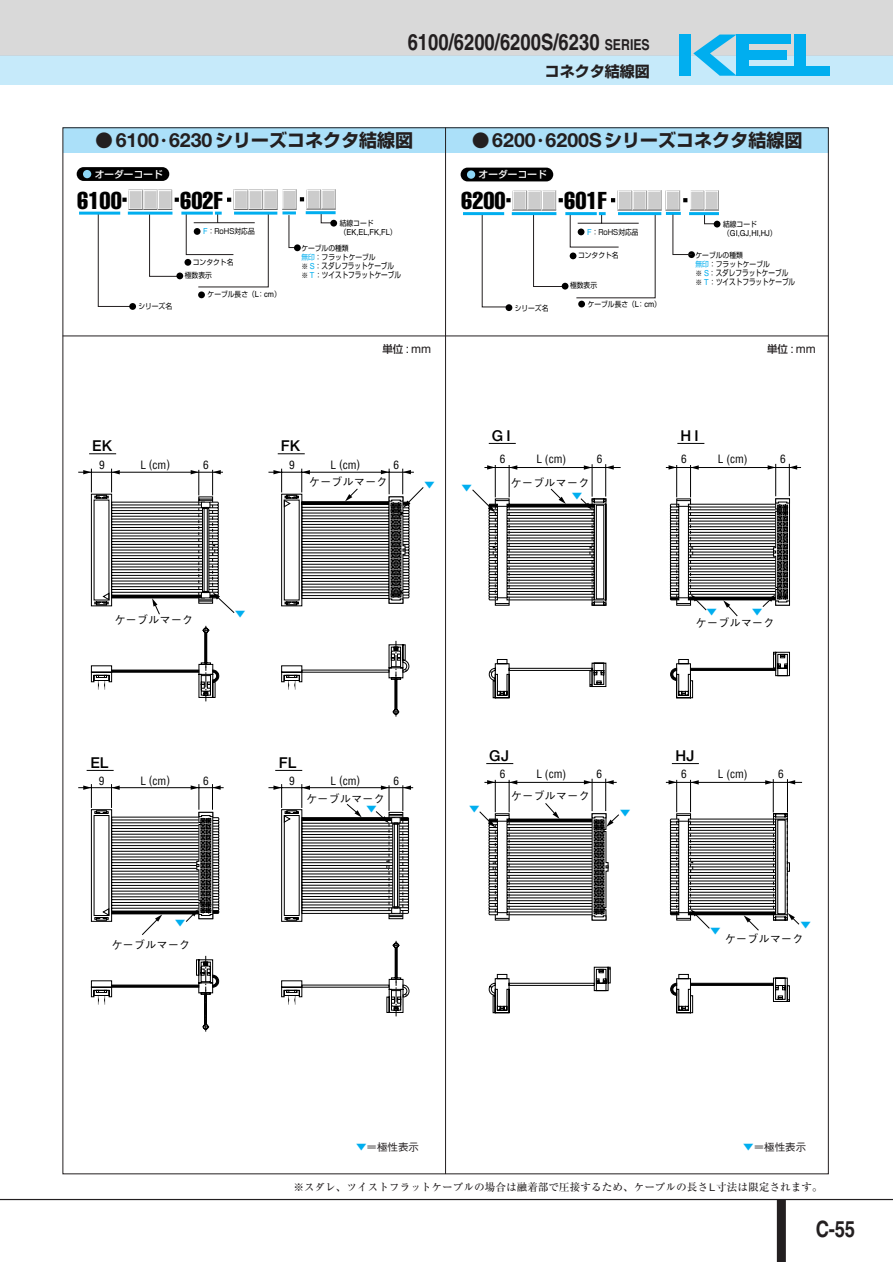
<style>
.page{position:relative;width:893px;height:1262px;background:#fff}
.page>*{position:absolute;margin:0;border:0;box-sizing:border-box;transform-origin:0 0}
.t1{font:extra-condensed 24px "Helvetica";color:#000}
.t2{font:700 condensed 22.5px "Helvetica";color:#231f20}
.t3{font:700 18px "Shin Go";color:#231f20}
.t4{font:500 15px "Helvetica Neue";color:#000}
.t5{font:700 15px "Shin Go";color:#231f20}
.t6{font:12px "Helvetica";color:#231f20}
.t7{font:condensed 11.25px "Helvetica";color:#000}
.t8{font:500 11.25px "Gothic BBB";color:#000}
.t9{font:500 10.65px "Ryumin";color:#231f20}
.t10{font:500 10.5px "Gothic BBB";color:#231f20}
.t11{font:500 10.5px "Gothic BBB";color:#00aeef}
.t12{font:500 9.75px "Shin Go";color:#fff}
.t13{font:8.25px/9px "Shin Go";color:#000;scale:.8 1}
.t14{font:8.25px "Helvetica";color:#000;scale:.9 1}
.t15{font:7.5px/9px "Shin Go";color:#000;scale:.9 1}
.s1{font-size:15px}
.s2{font-family:"Helvetica Neue";font-size:19.5px}
.s3{font-size:12px}
.s4{font-family:"Helvetica";font-size:8.25px;color:#00aeef}
.s5{font-family:"Helvetica";font-size:8.25px}
.s6{font-family:"Shin Go";font-size:7.5px}
.s7{color:#00aeef}
.s8{font-size:7.5px}
.s9{font-family:"Helvetica";color:#00aeef}
.s10{font-family:"Shin Go";font-weight:500;font-size:10.5px}
.s11{font-family:"Helvetica Neue";font-weight:400}
</style>
<div class="page">
<hr style="left:0;top:1198px;width:892px;height:2px;background:#231f20">
<div style="left:776px;top:1199px;width:9px;height:62px;background:#231f20"></div>
<div style="left:0;top:0;width:892px;height:55px;background:#d9d9d9"></div>
<div style="left:0;top:55px;width:892px;height:30px;background:#c6eafa"></div>
<hr style="left:0;top:55px;width:892px;height:1px;background:#c9d6dd">
<div style="left:679px;top:35px;width:12px;height:41px;background:#00aeef"></div>
<div style="left:736px;top:35px;width:13px;height:41px;background:#00aeef"></div>
<div style="left:736px;top:35px;width:54px;height:9px;background:#00aeef"></div>
<div style="left:736px;top:50px;width:50px;height:10px;background:#00aeef"></div>
<div style="left:736px;top:67px;width:93px;height:9px;background:#00aeef"></div>
<div style="left:794px;top:35px;width:11px;height:41px;background:#00aeef"></div>
<svg style="left:693px;top:35px;width:43px;height:41px"></svg>
<hr style="left:63px;top:336px;width:765px;height:1px;background:#231f20">
<div style="left:63px;top:128px;width:382px;height:25px;background:#abe0f9"></div>
<div style="left:445px;top:128px;width:383px;height:25px;background:#abe0f9"></div>
<hr style="left:445px;top:128px;width:1px;height:1046px;background:#231f20">
<hr style="left:78px;top:472px;width:145px;height:1px;background:#000">
<hr style="left:268px;top:787px;width:145px;height:1px;background:#000">
<hr style="left:78px;top:787px;width:146px;height:1px;background:#000">
<svg style="left:89px;top:453px;width:27px;height:1px"></svg>
<svg style="left:87px;top:770px;width:27px;height:1px"></svg>
<svg style="left:278px;top:453px;width:27px;height:1px"></svg>
<svg style="left:275px;top:770px;width:27px;height:1px"></svg>
<hr style="left:666px;top:467px;width:135px;height:1px;background:#000">
<hr style="left:666px;top:782px;width:136px;height:1px;background:#000">
<svg style="left:489px;top:443px;width:27px;height:1px"></svg>
<svg style="left:677px;top:443px;width:27px;height:1px"></svg>
<div style="left:77px;top:167px;width:92px;height:14px;background:#000;border-radius:7px"></div>
<div style="left:83px;top:170px;width:8px;height:8px;background:#8dd7f7;border-radius:50%"></div>
<hr style="left:79px;top:212px;width:41px;height:3px;background:#00aeef">
<div style="left:129px;top:303px;width:7px;height:7px;background:#000;border-radius:50%"></div>
<svg style="left:98px;top:189px;width:238px;height:118px"></svg>
<div style="left:194px;top:228px;width:6px;height:7px;background:#000;border-radius:50%"></div>
<div style="left:460px;top:168px;width:93px;height:13px;background:#000;border-radius:7px"></div>
<div style="left:467px;top:170px;width:8px;height:9px;background:#8dd7f7;border-radius:50%"></div>
<hr style="left:463px;top:212px;width:41px;height:3px;background:#00aeef">
<div style="left:713px;top:221px;width:7px;height:6px;background:#000;border-radius:50%"></div>
<div style="left:505px;top:304px;width:7px;height:7px;background:#000;border-radius:50%"></div>
<svg style="left:482px;top:190px;width:237px;height:117px"></svg>
<div style="left:577px;top:228px;width:7px;height:7px;background:#000;border-radius:50%"></div>
<svg style="left:83px;top:468px;width:341px;height:248px"></svg>
<svg style="left:273px;top:784px;width:138px;height:232px"></svg>
<svg style="left:83px;top:784px;width:138px;height:247px"></svg>
<svg style="left:472px;top:463px;width:327px;height:539px"></svg>
<h2 class="t2" style="left:407px;top:34px;width:244px">6100/6200/6200S/6230 <span class="s1">SERIES</span></h2>
<h3 class="t5" style="left:544px;top:66px;width:106px">コネクタ結線図</h3>
<h3 class="t3" style="left:95px;top:134px;width:319px">●<span class="s2">6100</span><span class="s3">・</span><span class="s2">6230</span>シリーズコネクタ結線図</h3>
<h3 class="t3" style="left:471px;top:134px;width:332px">●<span class="s2">6200</span><span class="s3">・</span><span class="s2">6200S</span>シリーズコネクタ結線図</h3>
<h3 class="t12" style="left:95px;top:171px;width:70px">オーダーコード</h3>
<h1 class="t1" style="left:77px;top:192px;width:46px">6100</h1>
<h1 class="t1" style="left:180px;top:192px;width:44px">602F</h1>
<p class="t15" style="left:203px;top:228px;width:59px"><span class="s4">F</span>：RoHS対応品</p>
<p class="t15" style="left:185px;top:256px;width:55px;line-height:13.6px;text-indent:8px">コンタクト名極数表示</p>
<p class="t15" style="left:138px;top:303px;width:39px">シリーズ名</p>
<p class="t15" style="left:207px;top:291px;width:83px">ケーブル長さ（<span class="s5">L</span>：<span class="s5">cm</span>）</p>
<p class="t15" style="left:340px;top:219px;width:39px">結線コード</p>
<p class="t14" style="left:340px;top:229px;width:65px"><span class="s6">（</span>EK,EL,FK,FL<span class="s6">）</span></p>
<p class="t15" style="left:301px;top:244px;width:84px">ケーブルの種類<br><span class="s7">無印</span>：フラットケーブル</p>
<p class="t13" style="left:301px;top:262px;width:126px"><span class="s8">※</span> <span class="s9">S</span><span class="s8">：</span>スダレフラットケーブル<span class="s8">※</span> <span class="s9">T</span><span class="s8">：</span>ツイストフラットケーブル</p>
<h3 class="t12" style="left:478px;top:171px;width:70px">オーダーコード</h3>
<h1 class="t1" style="left:461px;top:192px;width:46px">6200</h1>
<h1 class="t1" style="left:564px;top:192px;width:44px">601F</h1>
<p class="t15" style="left:587px;top:228px;width:59px"><span class="s4">F</span>：RoHS対応品</p>
<p class="t15" style="left:514px;top:304px;width:39px">シリーズ名</p>
<p class="t15" style="left:578px;top:252px;width:47px">コンタクト名</p>
<p class="t15" style="left:570px;top:282px;width:32px">極数表示</p>
<p class="t15" style="left:587px;top:300px;width:83px">ケーブル長さ（<span class="s5">L</span>：<span class="s5">cm</span>）</p>
<p class="t15" style="left:723px;top:220px;width:39px">結線コード</p>
<p class="t14" style="left:723px;top:230px;width:61px"><span class="s6">（</span>GI,GJ,HI,HJ<span class="s6">）</span></p>
<p class="t15" style="left:695px;top:251px;width:84px">ケーブルの種類<br><span class="s7">無印</span>：フラットケーブル</p>
<p class="t13" style="left:695px;top:269px;width:126px"><span class="s8">※</span> <span class="s9">S</span><span class="s8">：</span>スダレフラットケーブル<span class="s8">※</span> <span class="s9">T</span><span class="s8">：</span>ツイストフラットケーブル</p>
<h3 class="t6" style="left:382px;top:345px;width:50px"><span class="s10">単位</span> :mm</h3>
<h3 class="t6" style="left:767px;top:345px;width:50px"><span class="s10">単位</span> :mm</h3>
<h3 class="t4" style="left:92px;top:440px;width:21px">EK</h3>
<h3 class="t4" style="left:281px;top:440px;width:21px">FK</h3>
<h3 class="t7" style="left:140px;top:461px;width:31px">L (cm)</h3>
<h3 class="t7" style="left:289px;top:461px;width:7px">9</h3>
<h3 class="t7" style="left:330px;top:461px;width:31px">L (cm)</h3>
<h3 class="t8" style="left:309px;top:478px;width:80px">ケーブルマーク</h3>
<h3 class="t7" style="left:99px;top:461px;width:7px">9</h3>
<h3 class="t7" style="left:203px;top:461px;width:7px">6</h3>
<h3 class="t7" style="left:393px;top:461px;width:7px">6</h3>
<h3 class="t8" style="left:114px;top:616px;width:80px">ケーブルマーク</h3>
<h3 class="t4" style="left:90px;top:757px;width:20px">EL</h3>
<h3 class="t7" style="left:99px;top:776px;width:7px">9</h3>
<h3 class="t7" style="left:140px;top:776px;width:31px">L (cm)</h3>
<h3 class="t7" style="left:203px;top:776px;width:7px">6</h3>
<h3 class="t8" style="left:111px;top:940px;width:80px">ケーブルマーク</h3>
<h3 class="t4" style="left:279px;top:757px;width:19px">FL</h3>
<h3 class="t7" style="left:330px;top:776px;width:31px">L (cm)</h3>
<h3 class="t8" style="left:306px;top:794px;width:80px">ケーブルマーク</h3>
<h3 class="t7" style="left:289px;top:776px;width:7px">9</h3>
<h3 class="t7" style="left:393px;top:776px;width:7px">6</h3>
<h3 class="t11" style="left:461px;top:484px;width:12px">▼</h3>
<h3 class="t4" style="left:492px;top:430px;width:20px">GI</h3>
<h3 class="t7" style="left:499px;top:455px;width:7px">6</h3>
<h3 class="t7" style="left:536px;top:455px;width:31px">L (cm)</h3>
<h3 class="t8" style="left:510px;top:478px;width:80px">ケーブルマーク</h3>
<h3 class="t11" style="left:571px;top:492px;width:12px">▼</h3>
<h3 class="t7" style="left:596px;top:455px;width:7px">6</h3>
<h3 class="t11" style="left:469px;top:805px;width:12px">▼</h3>
<h3 class="t4" style="left:489px;top:750px;width:22px">GJ</h3>
<h3 class="t7" style="left:536px;top:770px;width:31px">L (cm)</h3>
<h3 class="t7" style="left:499px;top:770px;width:7px">6</h3>
<h3 class="t7" style="left:596px;top:770px;width:7px">6</h3>
<h3 class="t8" style="left:511px;top:791px;width:80px">ケーブルマーク</h3>
<h3 class="t4" style="left:680px;top:430px;width:20px">HI</h3>
<h3 class="t7" style="left:718px;top:455px;width:31px">L (cm)</h3>
<h3 class="t7" style="left:681px;top:455px;width:7px">6</h3>
<h3 class="t7" style="left:780px;top:455px;width:7px">6</h3>
<h3 class="t11" style="left:706px;top:608px;width:12px">▼</h3>
<h3 class="t8" style="left:695px;top:618px;width:80px">ケーブルマーク</h3>
<h3 class="t4" style="left:675px;top:750px;width:20px">HJ</h3>
<h3 class="t7" style="left:681px;top:770px;width:7px">6</h3>
<h3 class="t7" style="left:718px;top:770px;width:31px">L (cm)</h3>
<h3 class="t7" style="left:778px;top:769px;width:7px">6</h3>
<h3 class="t11" style="left:800px;top:921px;width:12px">▼</h3>
<h3 class="t11" style="left:710px;top:927px;width:12px">▼</h3>
<h3 class="t8" style="left:724px;top:934px;width:80px">ケーブルマーク</h3>
<h3 class="t10" style="left:356px;top:1143px;width:65px"><span class="s7">▼</span>＝極性表示</h3>
<h3 class="t10" style="left:743px;top:1143px;width:65px"><span class="s7">▼</span>＝極性表示</h3>
<h3 class="t9" style="left:293px;top:1183px;width:531px">※スダレ、ツイストフラットケーブルの場合は融着部で圧接するため、ケーブルの長さ<span class="s11">L</span>寸法は限定されます。</h3>
<h2 class="t2" style="left:815px;top:1220px;width:41px">C-55</h2>
</div>
